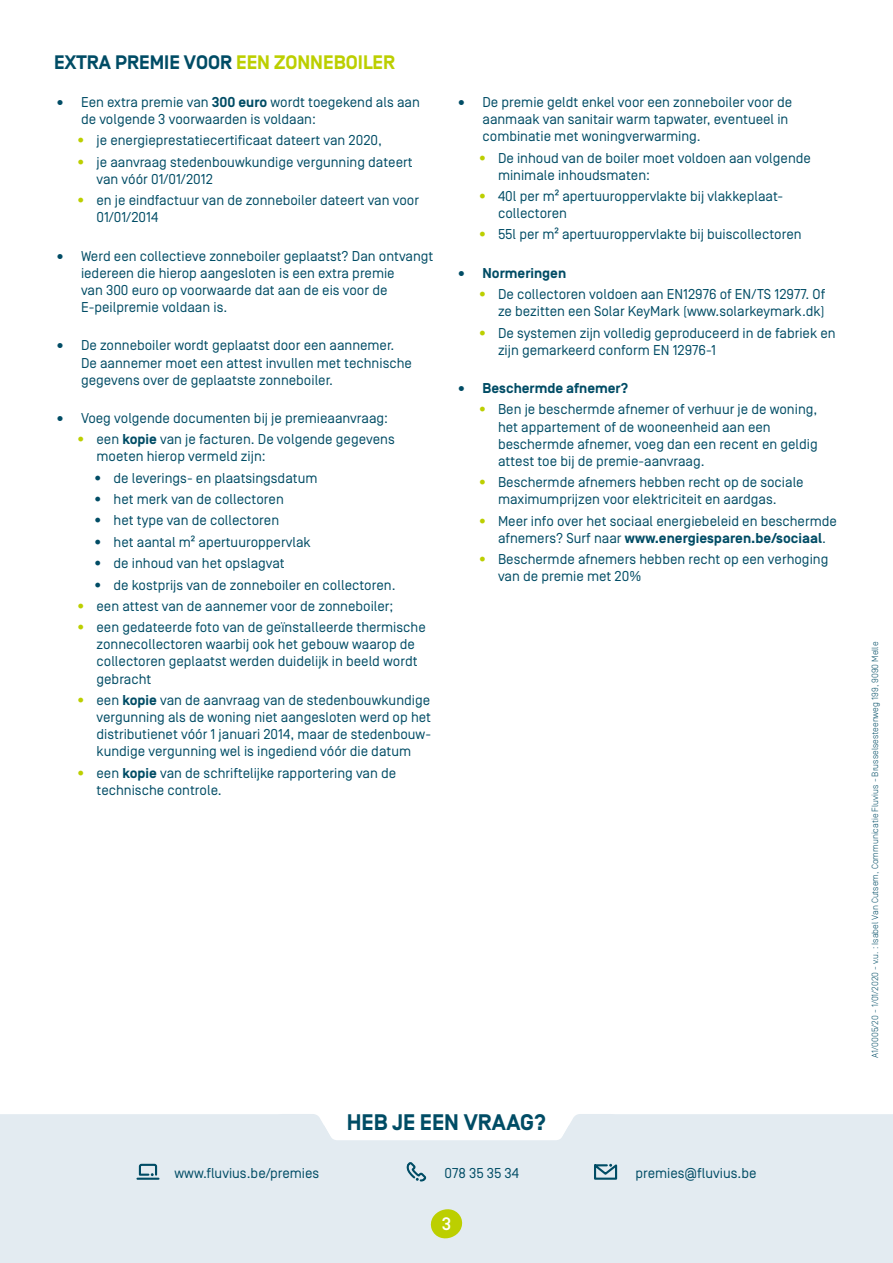
<style>
.page{position:relative;width:893px;height:1263px;background:#fff}
.page>*{position:absolute;margin:0;border:0;box-sizing:border-box;transform-origin:0 0}
.t1{font:700 22.5px "Simplon Norm";color:#004c65}
.t2{font:700 19.5px "Simplon BP";color:#004c65}
.t3{font:500 18px "Simplon Norm";color:#fff}
.t4{font:14.25px/17.1px "Simplon BP Regular";color:#004c65}
.t5{font:14.25px/17.1px "Simplon Norm";color:#004c65}
.t6{font:700 14.25px "Simplon BP";color:#004c65}
.t7{font:700 14.25px "Simplon Norm";color:#004c65}
.t8{font:300 9px "Simplon BP";color:#004c65}
.s1{color:#bccf00}
.s2{font-size:15px}
.s3{font-weight:700}
.s4{font-family:"Simplon BP";font-weight:700}
.s5{font-weight:400;font-size:15px}
.s6{font-family:"Simplon BP Regular";font-weight:400}
</style>
<div class="page">
<div style="left:0;top:1114px;width:893px;height:149px;background:#e3ebf1"></div>
<svg style="left:430px;top:1209px;width:33px;height:30px"></svg>
<svg style="left:135px;top:1163px;width:26px;height:18px"></svg>
<svg style="left:259px;top:1114px;width:375px;height:70px"></svg>
<h2 class="t2" style="left:54px;top:51px;width:343px">EXTRA PREMIE VOOR <span class="s1">EEN ZONNEBOILER</span></h2>
<p class="t5" style="left:81px;top:94px;width:340px;text-indent:-27px"><span class="s2">•</span> Een extra premie van <span class="s3">300 euro</span> wordt toegekend als aan de volgende 3 voorwaarden is voldaan:</p>
<p class="t4" style="left:75px;top:132px;width:308px"><span class="s1">•</span> je energieprestatiecertificaat dateert van 2020,</p>
<p class="t4" style="left:97px;top:153px;width:318px;text-indent:-21px"><span class="s1">•</span> je aanvraag stedenbouwkundige vergunning dateert van vóór 01/01/2012</p>
<p class="t4" style="left:97px;top:192px;width:324px;text-indent:-21px"><span class="s1">•</span> en je eindfactuur van de zonneboiler dateert van voor<br>01/01/2014</p>
<p class="t5" style="left:81px;top:248px;width:354px;text-indent:-27px"><span class="s2">•</span> Werd een collectieve zonneboiler geplaatst? Dan ontvangt iedereen die hierop aangesloten is een extra premie<br>van 300 euro op voorwaarde dat aan de eis voor de E-peilpremie voldaan is.</p>
<p class="t5" style="left:81px;top:337px;width:332px;text-indent:-27px"><span class="s2">•</span> De zonneboiler wordt geplaatst door een aannemer.<br>De aannemer moet een attest invullen met technische gegevens over de geplaatste zonneboiler.</p>
<p class="t5" style="left:54px;top:410px;width:336px"><span class="s2">•</span> Voeg volgende documenten bij je premieaanvraag:</p>
<p class="t4" style="left:97px;top:431px;width:300px;text-indent:-21px"><span class="s1">•</span> een <span class="s4">kopie</span> van je facturen. De volgende gegevens moeten hierop vermeld zijn:</p>
<p class="t4" style="left:92px;top:469px;width:227px">• de leverings- en plaatsingsdatum</p>
<p class="t4" style="left:92px;top:491px;width:193px">• het merk van de collectoren</p>
<p class="t4" style="left:92px;top:512px;width:188px">• het type van de collectoren</p>
<p class="t4" style="left:92px;top:533px;width:220px">• het aantal m² apertuuroppervlak</p>
<p class="t4" style="left:92px;top:555px;width:194px">• de inhoud van het opslagvat</p>
<p class="t4" style="left:92px;top:576px;width:305px">• de kostprijs van de zonneboiler en collectoren.</p>
<p class="t4" style="left:75px;top:597px;width:320px"><span class="s1">•</span> een attest van de aannemer voor de zonneboiler;</p>
<p class="t4" style="left:97px;top:619px;width:331px;text-indent:-21px"><span class="s1">•</span> een gedateerde foto van de geïnstalleerde thermische zonnecollectoren waarbij ook het gebouw waarop de collectoren geplaatst werden duidelijk in beeld wordt gebracht</p>
<p class="t4" style="left:97px;top:691px;width:336px;text-align:justify;text-indent:-21px"><span class="s1">•</span> een <span class="s4">kopie</span> van de aanvraag van de stedenbouwkundige vergunning als de woning niet aangesloten werd op het distributienet vóór 1 januari 2014, maar de stedenbouw&shy;kundige vergunning wel is ingediend vóór die datum</p>
<p class="t4" style="left:97px;top:764px;width:301px;text-indent:-21px"><span class="s1">•</span> een <span class="s4">kopie</span> van de schriftelijke rapportering van de technische controle.</p>
<p class="t5" style="left:482px;top:94px;width:311px;text-indent:-27px"><span class="s2">•</span> De premie geldt enkel voor een zonneboiler voor de aanmaak van sanitair warm tapwater, eventueel in combinatie met woningverwarming.</p>
<p class="t4" style="left:498px;top:149px;width:314px;text-indent:-21px"><span class="s1">•</span> De inhoud van de boiler moet voldoen aan volgende minimale inhoudsmaten:</p>
<p class="t4" style="left:498px;top:187px;width:287px;text-indent:-21px"><span class="s1">•</span> 40l per m² apertuuroppervlakte bij vlakkeplaat&shy;collectoren</p>
<p class="t4" style="left:477px;top:226px;width:326px"><span class="s1">•</span> 55l per m² apertuuroppervlakte bij buiscollectoren</p>
<p class="t7" style="left:455px;top:265px;width:112px"><span class="s5">•</span> Normeringen</p>
<p class="t4" style="left:477px;top:286px;width:350px;text-align:right"><span class="s1">•</span> De collectoren voldoen aan EN12976 of EN/TS 12977. Of ze bezitten een Solar KeyMark (www.solarkeymark.dk)</p>
<p class="t4" style="left:498px;top:324px;width:339px;text-indent:-21px"><span class="s1">•</span> De systemen zijn volledig geproduceerd in de fabriek en zijn gemarkeerd conform EN 12976-1</p>
<p class="t7" style="left:455px;top:380px;width:174px"><span class="s5">•</span> Beschermde afnemer?</p>
<p class="t4" style="left:498px;top:401px;width:321px;text-indent:-21px"><span class="s1">•</span> Ben je beschermde afnemer of verhuur je de woning, het appartement of de wooneenheid aan een beschermde afnemer, voeg dan een recent en geldig attest toe bij de premie-aanvraag.</p>
<p class="t4" style="left:477px;top:474px;width:328px;text-align:center"><span class="s1">•</span> Beschermde afnemers hebben recht op de sociale maximumprijzen voor elektriciteit en aardgas.</p>
<p class="t4" style="left:477px;top:512px;width:362px"><span class="s1">•</span> Meer info over het sociaal energiebeleid en beschermde</p>
<p class="t6" style="left:498px;top:530px;width:329px"><span class="s6">afnemers? Surf naar</span> www.energiesparen.be/sociaal<span class="s6">.</span></p>
<p class="t4" style="left:498px;top:550px;width:332px;text-indent:-21px"><span class="s1">•</span> Beschermde afnemers hebben recht op een verhoging van de premie met 20%</p>
<h1 class="t1" style="left:347px;top:1110px;width:201px">HEB JE EEN VRAAG?</h1>
<p class="t5" style="left:175px;top:1164px;width:146px">www.fluvius.be/premies</p>
<p class="t5" style="left:445px;top:1164px;width:76px">078 35 35 34</p>
<p class="t5" style="left:635px;top:1164px;width:123px">premies@fluvius.be</p>
<p class="t3" style="left:442px;top:1214px;width:11px">3</p>
<p class="t8" style="left:870px;top:1058px;width:418px;rotate:-90deg">A1/0005/20 - 1/01/2020 - v.u. : Isabel Van Cutsem, Communicatie Fluvius - Brusselsesteenweg 199, 9090 Melle</p>
</div>
